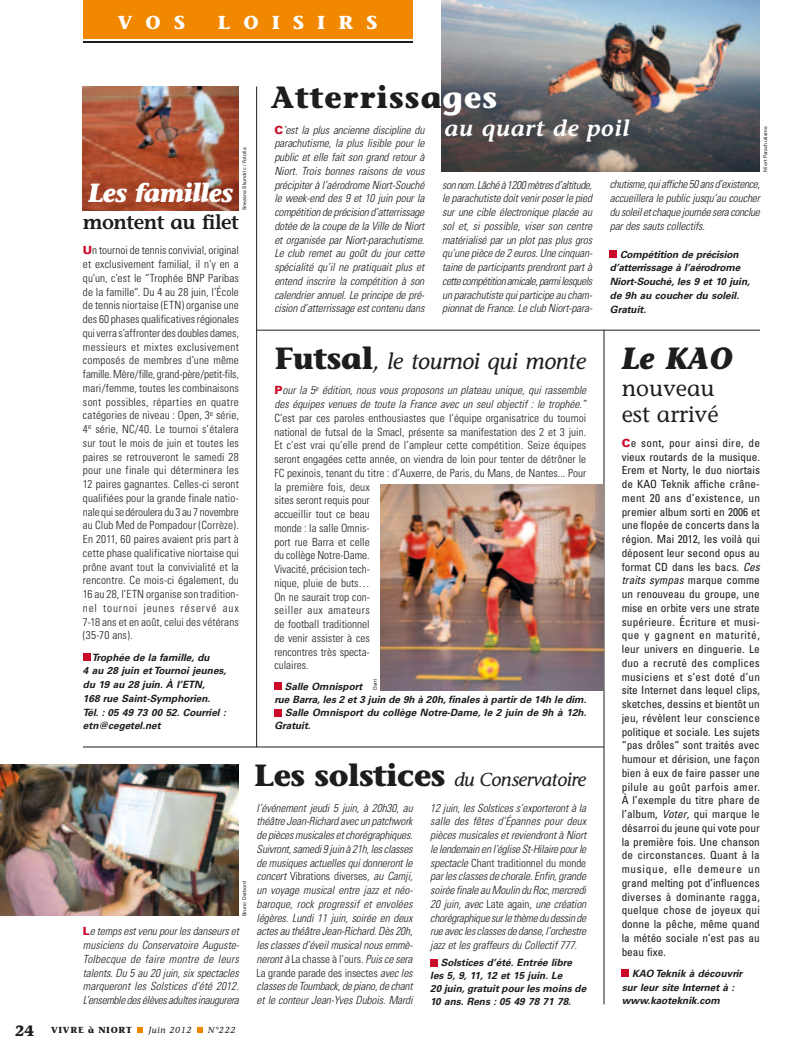
<style>
.page{position:relative;width:811px;height:1059px;background:#fff}
.page>*{position:absolute;margin:0;border:0;box-sizing:border-box;transform-origin:0 0}
.t1{font:700 30.62px "Stone Informal";color:#1d1d1b}
.t2{font:italic 700 30.62px "Stone Informal";color:#1d1d1b}
.t3{font:italic 700 26.25px "Stone Informal";letter-spacing:-.03em;color:#fff}
.t4{font:italic 22.5px "Stone Informal";letter-spacing:-.01em;color:#1d1d1b}
.t5{font:22.5px/26.2px "Stone Informal";color:#1d1d1b}
.t6{font:italic 600 22.5px "Stone Informal";letter-spacing:.025em;color:#fff}
.t7{font:600 20px "Stone Informal";color:#1d1d1b}
.t8{font:italic 18.75px "Stone Informal";letter-spacing:-.02em;color:#1d1d1b}
.t9{font:700 18.75px "Stone Informal";letter-spacing:.7em;color:#fff}
.t10{font:italic 300 condensed 11.25px/13.8px "Univers";letter-spacing:-.01em;color:#1d1d1b;text-align:justify}
.t11{font:300 condensed 11.25px/13.8px "Univers";color:#1d1d1b;text-align:justify}
.t12{font:condensed 11.25px/13.8px "Univers";color:#1d1d1b;text-align:justify}
.t13{font:italic 700 10px/13.8px "Univers";color:#1d1d1b}
.t14{font:700 8.75px "Stone Informal";letter-spacing:.075em;color:#1d1d1b}
.t15{font:italic 8.75px "Stone Informal";letter-spacing:.075em;color:#1d1d1b}
.t16{font:5px "Univers";color:#1d1d1b}
.s1{font-weight:900;font-stretch:normal;color:#ca0a28}
.s2{font-weight:900;font-style:normal;font-stretch:normal;color:#ca0a28}
.s3{font-size:15px}
.s4{color:#fff}
.s5{font-weight:700;font-style:normal;font-size:30.62px}
.s6{font-style:normal}
.s7{font-style:italic}
</style>
<div class="page">
<div style="left:83px;top:0;width:329px;height:39px;background:#f18800"></div>
<hr style="left:83px;top:41px;width:329px;height:2px;background:#1d1d1b">
<svg style="left:138px;top:1027px;width:5px;height:5px"></svg>
<svg style="left:197px;top:1027px;width:5px;height:5px"></svg>
<div style="left:622px;top:970px;width:7px;height:7px;background:#ca0a28"></div>
<div style="left:430px;top:959px;width:7px;height:7px;background:#ca0a28"></div>
<img style="left:83px;top:86px;width:156px;height:124px">
<div style="left:83px;top:653px;width:7px;height:7px;background:#ca0a28"></div>
<hr style="left:83px;top:747px;width:521px;height:1px;background:#1d1d1b">
<hr style="left:257px;top:330px;width:503px;height:1px;background:#1d1d1b">
<hr style="left:256px;top:86px;width:1px;height:661px;background:#1d1d1b">
<hr style="left:603px;top:330px;width:1px;height:674px;background:#1d1d1b">
<div style="left:610px;top:251px;width:7px;height:7px;background:#ca0a28"></div>
<img style="left:442px;top:0;width:318px;height:172px">
<div style="left:274px;top:683px;width:7px;height:7px;background:#ca0a28"></div>
<div style="left:274px;top:709px;width:7px;height:7px;background:#ca0a28"></div>
<img style="left:380px;top:485px;width:224px;height:205px">
<img style="left:0;top:764px;width:239px;height:152px">
<h3 class="t9" style="left:118px;top:11px;width:69px">vos</h3>
<h3 class="t9" style="left:218px;top:11px;width:161px">loisirs</h3>
<p class="t16" style="left:241px;top:210px;width:64px;rotate:-90deg">Snezana Skundric / Fotolia</p>
<h2 class="t3" style="left:88px;top:177px;width:147px">Les familles</h2>
<h3 class="t7" style="left:83px;top:210px;width:157px">montent au filet</h3>
<p class="t11" style="left:83px;top:243px;width:157px"><span class="s1">U</span>n tournoi de tennis convivial, original et exclusivement familial, il n’y en a qu’un, c’est le “Trophée BNP Paribas de la famille“. Du 4 au 28 juin, l’École de tennis niortaise (ETN) organise une des 60 phases qualificatives régionales qui verra s’affronter des doubles dames, messieurs et mixtes exclusivement composés de membres d’une même famille. Mère/fille, grand-père/petit-fils, mari/femme, toutes les combinaisons sont possibles, réparties en quatre catégories de niveau : Open, 3<sup>e</sup> série, 4<sup>e</sup> série, NC/40. Le tournoi s’étalera sur tout le mois de juin et toutes les paires se retrouveront le samedi 28 pour une finale qui déterminera les 12 paires gagnantes. Celles-ci seront qualifiées pour la grande finale natio&shy;nale qui se déroulera du 3 au 7 novembre au Club Med de Pompadour (Corrèze).<br>En 2011, 60 paires avaient pris part à cette phase qualificative niortaise qui prône avant tout la convivialité et la rencontre. Ce mois-ci également, du 16 au 28, l’ETN organise son tradition&shy;nel tournoi jeunes réservé aux 7-18 ans et en août, celui des vétérans (35-70 ans).</p>
<p class="t13" style="left:83px;top:650px;width:145px;text-indent:9px">Trophée de la famille, du<br>4 au 28 juin et Tournoi jeunes, du 19 au 28 juin. À l’ETN,<br>168 rue Saint-Symphorien.<br>Tél. : 05 49 73 00 52. Courriel : etn@cegetel.net</p>
<p class="t16" style="left:241px;top:916px;width:37px;rotate:-90deg">Bruno Derbord</p>
<p class="t10" style="left:83px;top:924px;width:157px"><span class="s2">L</span>e temps est venu pour les danseurs et musiciens du Conservatoire Auguste-Tolbecque de faire montre de leurs talents. Du 5 au 20 juin, six spectacles marqueront les Solstices d’été 2012.<br>L’ensemble des élèves adultes inaugurera</p>
<p class="t14" style="left:15px;top:1024px;width:119px"><span class="s3">24</span> Vivre à Niort</p>
<p class="t15" style="left:148px;top:1024px;width:45px">Juin 2012</p>
<p class="t15" style="left:208px;top:1024px;width:29px">N°222</p>
<h1 class="t1" style="left:271px;top:78px;width:228px">Atterrissa<span class="s4">ges</span></h1>
<p class="t10" style="left:274px;top:123px;width:152px"><span class="s2">C</span>’est la plus ancienne discipline du parachutisme, la plus lisible pour le public et elle fait son grand retour à Niort. Trois bonnes raisons de vous précipiter à l’aérodrome Niort-Souché le week-end des 9 et 10 juin pour la compétition de précision d’atterrissage dotée de la coupe de la Ville de Niort et organisée par Niort-parachutisme.<br>Le club remet au goût du jour cette spécialité qu’il ne pratiquait plus et entend inscrire la compétition à son calendrier annuel. Le principe de pré&shy;cision d’atterrissage est contenu dans</p>
<h3 class="t6" style="left:445px;top:114px;width:187px">au quart de poil</h3>
<p class="t16" style="left:762px;top:172px;width:47px;rotate:-90deg">Niort Parachutisme</p>
<p class="t10" style="left:442px;top:178px;width:152px">son nom. Lâché à 1200 mètres d’altitude, le parachutiste doit venir poser le pied sur une cible électronique placée au sol et, si possible, viser son centre matérialisé par un plot pas plus gros qu’une pièce de 2 euros. Une cinquan&shy;taine de participants prendront part à cette compétition amicale, parmi lesquels un parachutiste qui participe au cham&shy;pionnat de France. Le club Niort-para-</p>
<p class="t10" style="left:610px;top:178px;width:152px">chutisme, qui affiche 50 ans d’existence, accueillera le public jusqu’au coucher du soleil et chaque journée sera conclue par des sauts collectifs.</p>
<p class="t13" style="left:610px;top:247px;width:142px;text-indent:10px">Compétition de précision d’atterrissage à l’aérodrome<br>Niort-Souché, les 9 et 10 juin, de 9h au coucher du soleil.<br>Gratuit.</p>
<h3 class="t4" style="left:274px;top:348px;width:313px"><span class="s5">Futsal</span>, le tournoi qui monte</h3>
<p class="t10" style="left:274px;top:383px;width:313px"><span class="s2">P</span>our la 5<sup>e</sup> édition, nous vous proposons un plateau unique, qui rassemble des équipes venues de toute la France avec un seul objectif : le trophée.”</p>
<p class="t11" style="left:274px;top:411px;width:313px;text-align:left">C’est par ces paroles enthousiastes que l’équipe organisatrice du tournoi national de futsal de la Smacl, présente sa manifestation des 2 et 3 juin.<br>Et c’est vrai qu’elle prend de l’ampleur cette compétition. Seize équipes seront engagées cette année, on viendra de loin pour tenter de détrôner le FC pexinois, tenant du titre : d’Auxerre, de Paris, du Mans, de Nantes... Pour la première fois, deux<br>sites seront requis pour<br>accueillir tout ce beau<br>monde : la salle Omnis-<br>port rue Barra et celle<br>du collège Notre-Dame.<br>Vivacité, précision tech-<br>nique, pluie de buts…<br>On ne saurait trop con-<br>seiller aux amateurs<br>de football traditionnel<br>de venir assister à ces<br>rencontres très specta-<br>culaires.</p>
<p class="t13" style="left:285px;top:679px;width:79px">Salle Omnisport</p>
<p class="t13" style="left:274px;top:693px;width:314px">rue Barra, les 2 et 3 juin de 9h à 20h, finales à partir de 14h le dim.</p>
<p class="t13" style="left:285px;top:706px;width:303px">Salle Omnisport du collège Notre-Dame, le 2 juin de 9h à 12h.</p>
<p class="t13" style="left:274px;top:719px;width:38px">Gratuit.</p>
<p class="t16" style="left:372px;top:690px;width:13px;rotate:-90deg">Darri</p>
<h3 class="t8" style="left:254px;top:768px;width:333px"><span class="s5">Les solstices</span> du Conservatoire</h3>
<p class="t10" style="left:257px;top:801px;width:158px">l’événement jeudi 5 juin, à 20h30, au théâtre Jean-Richard avec un patchwork de pièces musicales et chorégraphiques.<br>Suivront, samedi 9 juin à 21h, les classes de musiques actuelles qui donneront le concert <span class="s6">Vibrations diverses</span>, au Camji, un voyage musical entre jazz et néo&shy;baroque, rock progressif et envolées légères. Lundi 11 juin, soirée en deux actes au théâtre Jean-Richard. Dès 20h, les classes d’éveil musical nous emmè&shy;neront à <span class="s6">La chasse à l’ours</span>. Puis ce sera <span class="s6">La grande parade des insectes</span> avec les classes de Toumback, de piano, de chant et le conteur Jean-Yves Dubois. Mardi</p>
<p class="t10" style="left:430px;top:801px;width:157px">12 juin, les Solstices s’exporteront à la salle des fêtes d’Épannes pour deux pièces musicales et reviendront à Niort le lendemain en l’église St-Hilaire pour le spectacle <span class="s6">Chant traditionnel du monde </span>par les classes de chorale. Enfin, grande soirée finale au Moulin du Roc, mercredi 20 juin, avec <span class="s6">Late again</span>, une création chorégraphique sur le thème du dessin de rue avec les classes de danse, l’orchestre jazz et les graffeurs du Collectif 777.</p>
<p class="t13" style="left:430px;top:956px;width:157px;line-height:12.8px;text-indent:10px">Solstices d’été. Entrée libre les 5, 9, 11, 12 et 15 juin. Le<br>20 juin, gratuit pour les moins de<br>10 ans. Rens : 05 49 78 71 78.</p>
<h1 class="t2" style="left:622px;top:340px;width:113px">Le KAO</h1>
<h3 class="t5" style="left:622px;top:375px;width:98px">nouveau est arrivé</h3>
<p class="t12" style="left:622px;top:436px;width:140px"><span class="s1">C</span>e sont, pour ainsi dire, de vieux routards de la musique.<br>Erem et Norty, le duo niortais de KAO Teknik affiche crâne&shy;ment 20 ans d’existence, un premier album sorti en 2006 et une flopée de concerts dans la région. Mai 2012, les voilà qui déposent leur second opus au format CD dans les bacs. <span class="s7">Ces traits sympas</span> marque comme un renouveau du groupe, une mise en orbite vers une strate supérieure. Écriture et musi&shy;que y gagnent en maturité, leur univers en dinguerie. Le duo a recruté des complices musiciens et s’est doté d’un site Internet dans lequel clips, sketches, dessins et bientôt un jeu, révèlent leur conscience politique et sociale. Les sujets “pas drôles“ sont traités avec humour et dérision, une façon bien à eux de faire passer une pilule au goût parfois amer.<br>À l’exemple du titre phare de l’album, <span class="s7">Voter</span>, qui marque le désarroi du jeune qui vote pour la première fois. Une chanson de circonstances. Quant à la musique, elle demeure un grand melting pot d’influences diverses à dominante ragga, quelque chose de joyeux qui donne la pêche, même quand la météo sociale n’est pas au beau fixe.</p>
<p class="t13" style="left:622px;top:966px;width:122px;text-indent:10px">KAO Teknik à découvrir sur leur site Internet à : www.kaoteknik.com</p>
</div>
